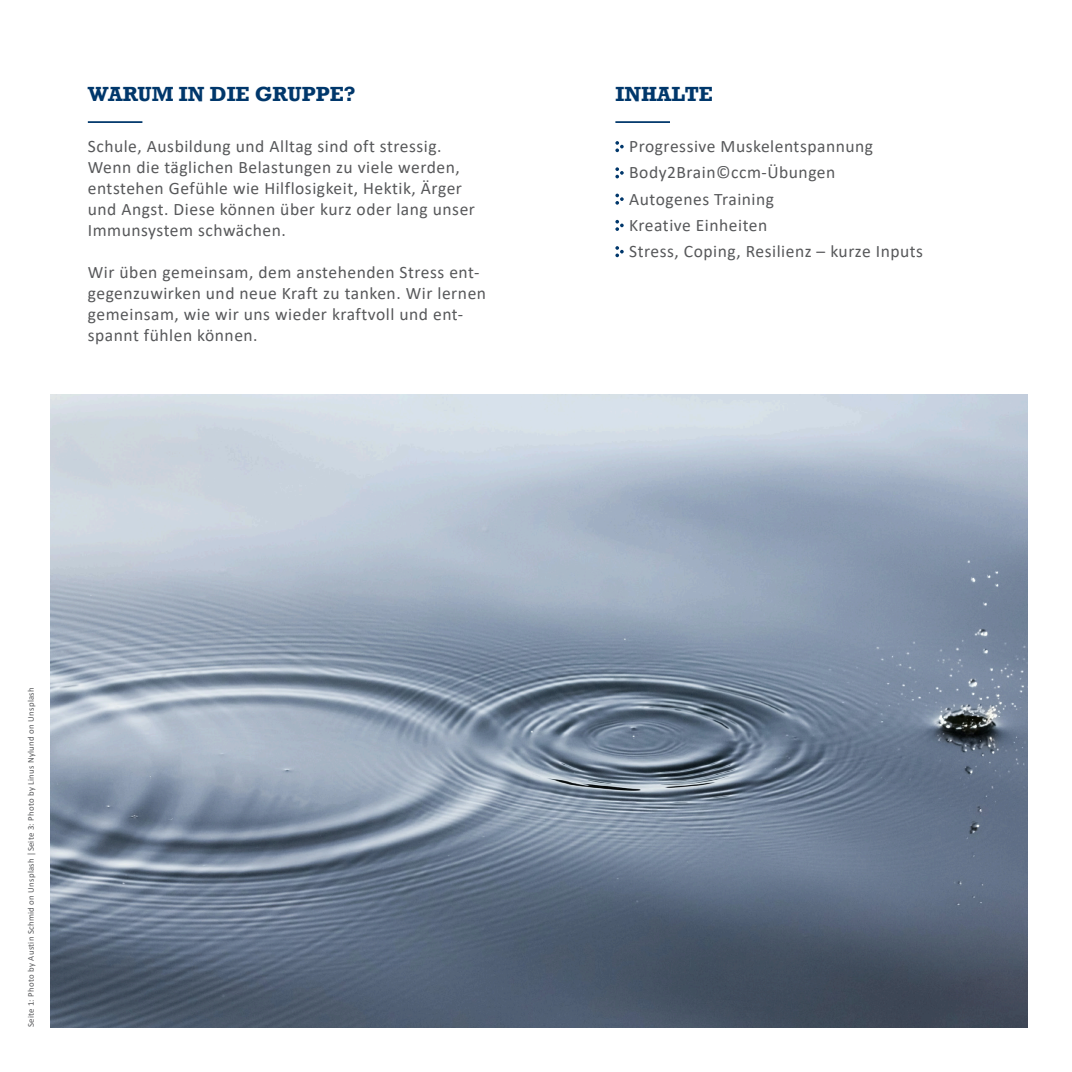
<style>
.page{position:relative;width:1072px;height:1072px;background:#fff}
.page>*{position:absolute;margin:0;border:0;box-sizing:border-box;transform-origin:0 0}
.t1{font:700 21px "Rockwell";color:#00376b}
.t2{font:17.5px/21px "Calibri";letter-spacing:.03em;color:#57585a}
.t3{font:8.75px "Calibri";letter-spacing:.03em;color:#57585a}
</style>
<div class="page">
<hr style="left:88px;top:121px;width:54px;height:2px;background:#00376b">
<hr style="left:615px;top:121px;width:55px;height:2px;background:#00376b">
<svg style="left:615px;top:141px;width:8px;height:11px"></svg>
<svg style="left:615px;top:167px;width:8px;height:11px"></svg>
<svg style="left:615px;top:194px;width:8px;height:11px"></svg>
<svg style="left:615px;top:220px;width:8px;height:11px"></svg>
<svg style="left:615px;top:246px;width:8px;height:11px"></svg>
<img style="left:50px;top:394px;width:977px;height:633px">
<p class="t1" style="left:88px;top:82px;width:269px">WARUM IN DIE GRUPPE?</p>
<p class="t2" style="left:88px;top:135px;width:389px">Schule, Ausbildung und Alltag sind oft stressig.<br>Wenn die täglichen Belastungen zu viele werden, entstehen Gefühle wie Hilflosigkeit, Hektik, Ärger und Angst. Diese können über kurz oder lang unser Immunsystem schwächen.</p>
<p class="t2" style="left:88px;top:261px;width:400px">Wir üben gemeinsam, dem anstehenden Stress ent&shy;gegenzuwirken und neue Kraft zu tanken. Wir lernen gemeinsam, wie wir uns wieder kraftvoll und ent&shy;spannt fühlen können.</p>
<p class="t1" style="left:615px;top:82px;width:99px">INHALTE</p>
<p class="t2" style="left:629px;top:133px;width:295px;line-height:26.2px">Progressive Muskelentspannung<br>Body2Brain©ccm-Übungen<br>Autogenes Training<br>Kreative Einheiten<br>Stress, Coping, Resilienz – kurze Inputs</p>
<p class="t3" style="left:25px;top:1027px;width:341px;rotate:-90deg">Seite 1: Photo by Austin Schmid on Unsplash |Seite 3: Photo by Linus Nylund on Unsplash</p>
</div>
